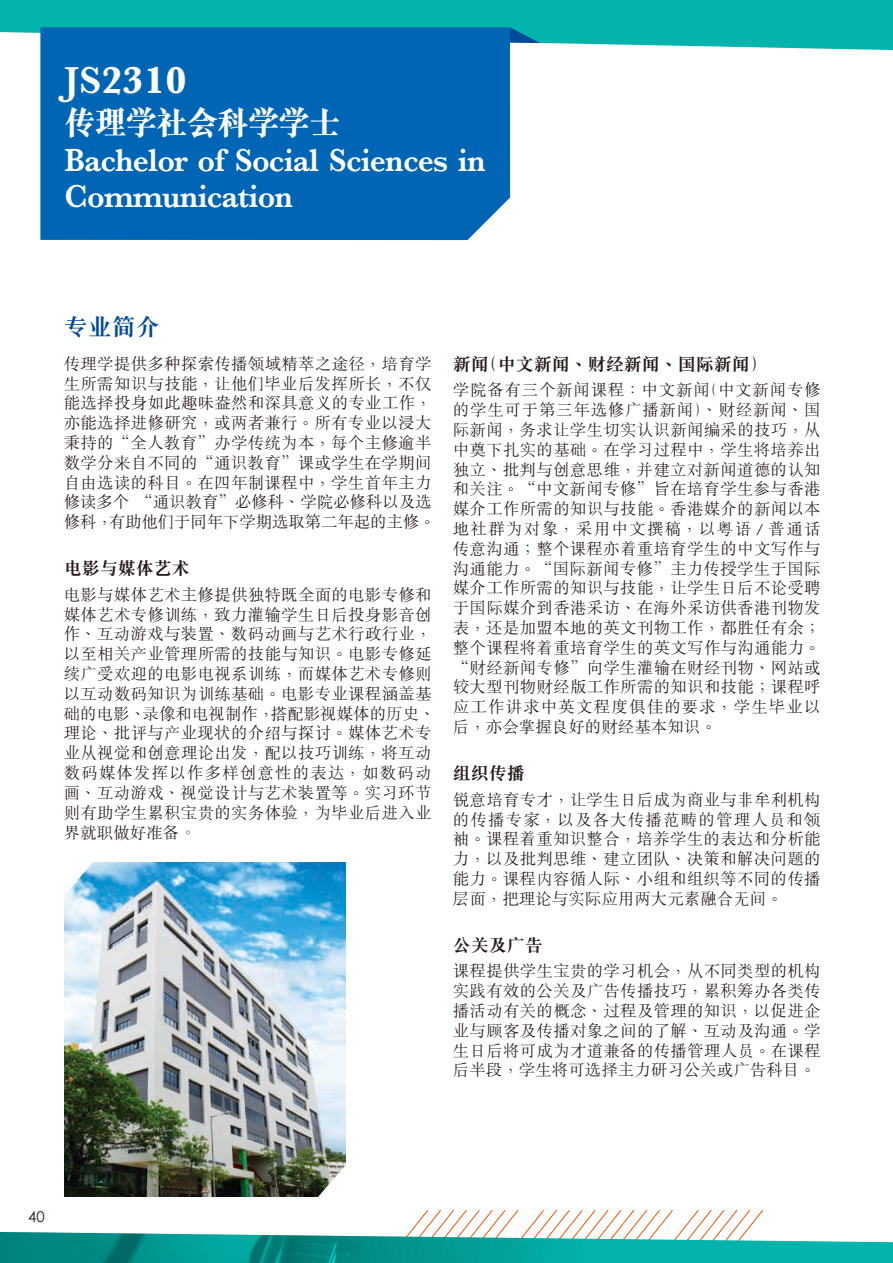
<style>
.page{position:relative;width:893px;height:1263px;background:#fff}
.page>*{position:absolute;margin:0;border:0;box-sizing:border-box;transform-origin:0 0}
.t1{font:700 39px "M Sung HKS";color:#fff}
.t2{font:800 33px/36px "M Sung HKS";letter-spacing:-.025em;color:#fff;scale:.95 1}
.t3{font:700 24px "M Sung HKS";color:#004a99}
.t4{font:700 18px "M Sung HKS";color:#231916}
.t5{font:300 16.5px/19.8px "M Sung HKS";letter-spacing:.015em;color:#231916;text-align:justify}
.t6{font:15px "Century Gothic";color:#231916}
.s1{font-family:"Ming Li U";font-weight:400;font-size:18px;color:#515150}
</style>
<div class="page">
<svg style="left:0;top:0;width:893px;height:50px;background:#13b7b1"></svg>
<div style="left:40px;top:27px;width:470px;height:213px;background:#0065b4"></div>
<img style="left:65px;top:862px;width:281px;height:334px">
<svg style="left:64px;top:862px;width:30px;height:34px"></svg>
<svg style="left:317px;top:1164px;width:29px;height:33px"></svg>
<svg style="left:410px;top:1210px;width:353px;height:22px"></svg>
<img style="left:0;top:1232px;width:893px;height:31px">
<h1 class="t1" style="left:65px;top:51px;width:123px">JS2310</h1>
<h2 class="t2" style="left:65px;top:103px;width:445px">傳理學社會科學學士<br>Bachelor of Social Sciences in<br>Communication</h2>
<h3 class="t3" style="left:64px;top:311px;width:97px">專業簡介</h3>
<p class="t5" style="left:64px;top:353px;width:373px;text-align:left">傳理學提供多種探索傳播領域精萃之途徑，培育學生所需知識與技能，讓他們畢業後發揮所長，不僅能選擇投身如此趣味盎然和深具意義的專業工作，亦能選擇進修研究，或兩者兼行。所有專業以浸大秉持的“全人教育”辦學傳統為本，每個主修逾半數學分來自不同的“通識教育”課或學生在學期間自由選讀的科目。在四年制課程中，學生首年主力修讀多個 “通識教育”必修科、學院必修科以及選修科，有助他們於同年下學期選取第二年起的主修。</p>
<p class="t4" style="left:64px;top:556px;width:127px">電影與媒體藝術</p>
<p class="t5" style="left:64px;top:584px;width:373px;text-align:left">電影與媒體藝術主修提供獨特既全面的電影專修和媒體藝術專修訓練，致力灌輸學生日後投身影音創作、互動遊戲與裝置、數碼動畫與藝術行政行業，以至相關產業管理所需的技能與知識。電影專修延續廣受歡迎的電影電視系訓練，而媒體藝術專修則以互動數碼知識為訓練基礎。電影專業課程涵蓋基礎的電影、錄像和電視製作，搭配影視媒體的歷史、理論、批評與產業現狀的介紹與探討。媒體藝術專業從視覺和創意理論出發，配以技巧訓練，將互動數碼媒體發揮以作多樣創意性的表達，如數碼動畫、互動遊戲、視覺設計與藝術裝置等。實習環節則有助學生累積寶貴的實務體驗，為畢業後進入業界就職做好準備<span class="s1">。</span></p>
<p class="t4" style="left:453px;top:351px;width:307px">新聞(中文新聞、財經新聞、國際新聞)</p>
<p class="t5" style="left:453px;top:380px;width:369px">學院備有三個新聞課程：中文新聞(中文新聞專修的學生可於第三年選修廣播新聞)、財經新聞、國際新聞，務求讓學生切實認識新聞編采的技巧，從中奠下扎實的基礎。在學習過程中，學生將培養出獨立、批判與創意思維，並建立對新聞道德的認知和關注。“中文新聞專修”旨在培育學生參與香港媒介工作所需的知識與技能。香港媒介的新聞以本地社群為對象，採用中文撰稿，以粵語 / 普通話傳意溝通；整個課程亦着重培育學生的中文寫作與溝通能力。“國際新聞專修”主力傳授學生於國際媒介工作所需的知識與技能，讓學生日後不論受聘於國際媒介到香港採訪、在海外採訪供香港刊物發表，還是加盟本地的英文刊物工作，都勝任有余；整個課程將着重培育學生的英文寫作與溝通能力。“財經新聞專修”向學生灌輸在財經刊物、網站或較大型刊物財經版工作所需的知識和技能；課程呼應工作講求中英文程度俱佳的要求，學生畢業以後，亦會掌握良好的財經基本知識。</p>
<p class="t4" style="left:453px;top:761px;width:73px">組織傳播</p>
<p class="t5" style="left:453px;top:789px;width:369px">銳意培育專才，讓學生日後成為商業與非牟利機構的傳播專家，以及各大傳播範疇的管理人員和領袖。課程着重知識整合，培養學生的表達和分析能力，以及批判思維、建立團隊、決策和解決問題的能力。課程內容循人際、小組和組織等不同的傳播層面，把理論與實際應用兩大元素融合無間。</p>
<p class="t4" style="left:453px;top:932px;width:91px">公關及廣告</p>
<p class="t5" style="left:453px;top:961px;width:369px">課程提供學生寶貴的學習機會，從不同類型的機構實踐有效的公關及廣告傳播技巧，累積籌辦各類傳播活動有關的概念、過程及管理的知識，以促進企業與顧客及傳播對象之間的瞭解、互動及溝通。學生日後將可成為才道兼備的傳播管理人員。在課程後半段，學生將可選擇主力研習公關或廣告科目。</p>
<p class="t6" style="left:28px;top:1207px;width:18px">40</p>
</div>
